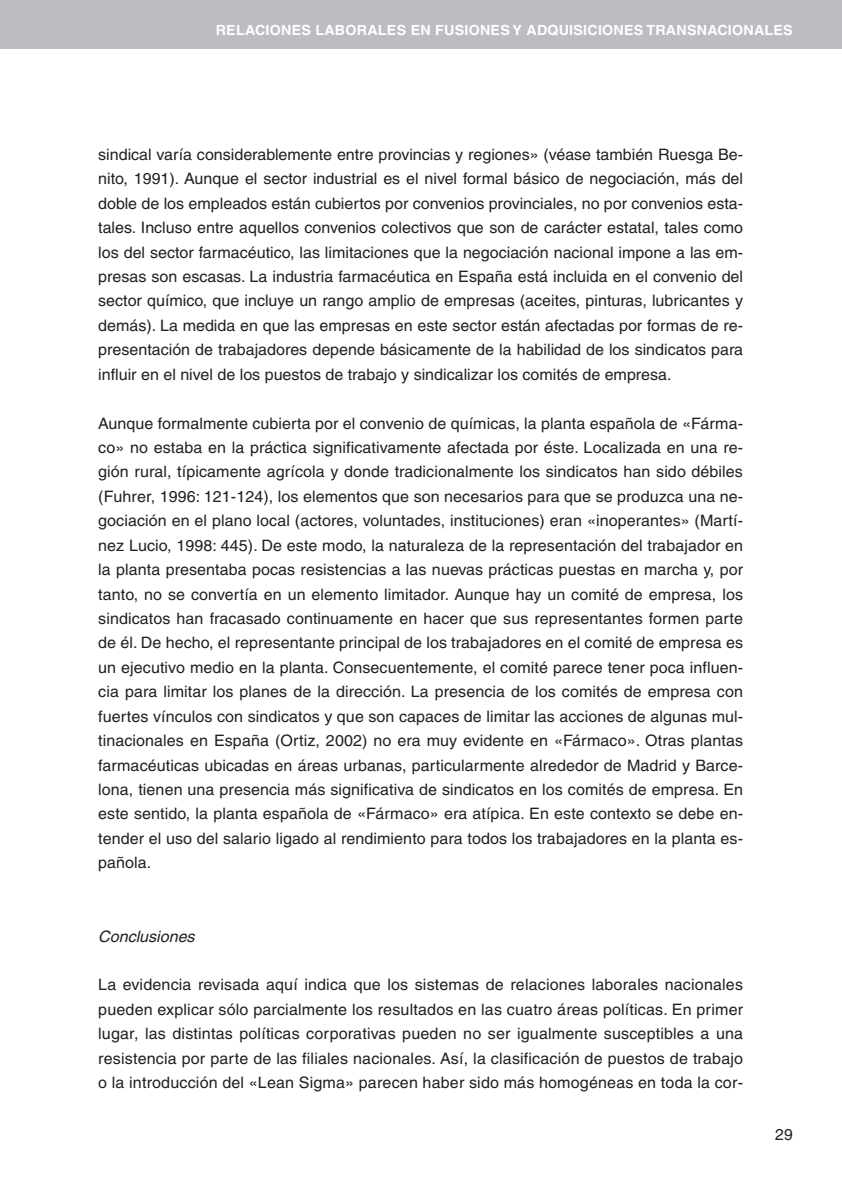
<style>
.page{position:relative;width:842px;height:1190px;background:#fff}
.page>*{position:absolute;margin:0;border:0;box-sizing:border-box;transform-origin:0 0}
.t1{font:15.75px/24.3px "Helvetica";letter-spacing:.005em;color:#231f20;text-align:justify}
.t2{font:italic 15.75px "Helvetica";color:#231f20}
.t3{font:700 14px "Helvetica";letter-spacing:.015em;color:#fff}
</style>
<div class="page">
<div style="left:0;top:0;width:842px;height:49px;background:#bcbdc0"></div>
<p class="t3" style="left:216px;top:25px;width:579px">RELACIONES LABORALES EN FUSIONES Y ADQUISICIONES TRANSNACIONALES</p>
<p class="t1" style="left:98px;top:143px;width:646px">sindical varía considerablemente entre provincias y regiones» (véase también Ruesga Be&shy;nito, 1991). Aunque el sector industrial es el nivel formal básico de negociación, más del doble de los empleados están cubiertos por convenios provinciales, no por convenios esta&shy;tales. Incluso entre aquellos convenios colectivos que son de carácter estatal, tales como los del sector farmacéutico, las limitaciones que la negociación nacional impone a las em&shy;presas son escasas. La industria farmacéutica en España está incluida en el convenio del sector químico, que incluye un rango amplio de empresas (aceites, pinturas, lubricantes y demás). La medida en que las empresas en este sector están afectadas por formas de re&shy;presentación de trabajadores depende básicamente de la habilidad de los sindicatos para influir en el nivel de los puestos de trabajo y sindicalizar los comités de empresa.</p>
<p class="t1" style="left:98px;top:412px;width:646px">Aunque formalmente cubierta por el convenio de químicas, la planta española de «Fárma&shy;co» no estaba en la práctica significativamente afectada por éste. Localizada en una re&shy;gión rural, típicamente agrícola y donde tradicionalmente los sindicatos han sido débiles (Fuhrer, 1996: 121-124), los elementos que son necesarios para que se produzca una ne&shy;gociación en el plano local (actores, voluntades, instituciones) eran «inoperantes» (Martí&shy;nez Lucio, 1998: 445). De este modo, la naturaleza de la representación del trabajador en la planta presentaba pocas resistencias a las nuevas prácticas puestas en marcha y, por tanto, no se convertía en un elemento limitador. Aunque hay un comité de empresa, los sindicatos han fracasado continuamente en hacer que sus representantes formen parte de él. De hecho, el representante principal de los trabajadores en el comité de empresa es un ejecutivo medio en la planta. Consecuentemente, el comité parece tener poca influen&shy;cia para limitar los planes de la dirección. La presencia de los comités de empresa con fuertes vínculos con sindicatos y que son capaces de limitar las acciones de algunas mul&shy;tinacionales en España (Ortiz, 2002) no era muy evidente en «Fármaco». Otras plantas farmacéuticas ubicadas en áreas urbanas, particularmente alrededor de Madrid y Barce&shy;lona, tienen una presencia más significativa de sindicatos en los comités de empresa. En este sentido, la planta española de «Fármaco» era atípica. En este contexto se debe en&shy;tender el uso del salario ligado al rendimiento para todos los trabajadores en la planta es&shy;pañola.</p>
<p class="t2" style="left:98px;top:930px;width:98px">Conclusiones</p>
<p class="t1" style="left:98px;top:973px;width:646px">La evidencia revisada aquí indica que los sistemas de relaciones laborales nacionales pueden explicar sólo parcialmente los resultados en las cuatro áreas políticas. En primer lugar, las distintas políticas corporativas pueden no ser igualmente susceptibles a una resistencia por parte de las filiales nacionales. Así, la clasificación de puestos de trabajo o la introducción del «Lean Sigma» parecen haber sido más homogéneas en toda la cor-</p>
<p class="t1" style="left:775px;top:1123px;width:19px">29</p>
</div>
